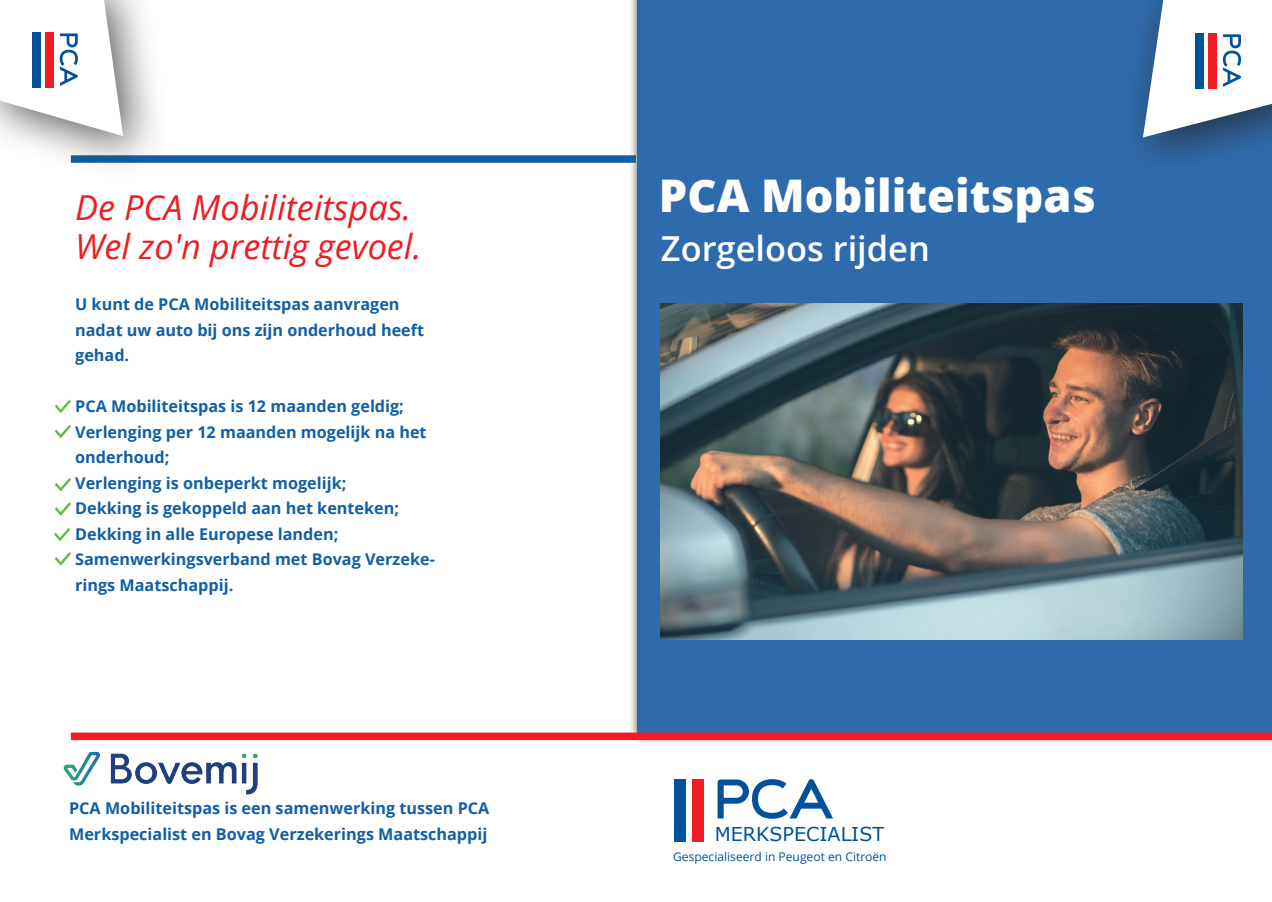
<style>
.page{position:relative;width:1272px;height:902px;background:#fff}
.page>*{position:absolute;margin:0;border:0;box-sizing:border-box;transform-origin:0 0}
.t1{font:800 45px "Open Sans";color:#fff}
.t2{font:italic 34.35px/39px "Open Sans";color:#ee1d23}
.t3{font:600 34.35px "Open Sans";color:#fff}
.t4{font:19.05px "Verdana";color:#01529a}
.t5{font:700 16.2px/25.5px "Open Sans";color:#115fa5}
.t6{font:12px "Open Sans";color:#01529a}
</style>
<div class="page">
<div style="left:628px;top:0;width:643px;height:745px;background:#231f20;opacity:.75"></div>
<div style="left:637px;top:0;width:634px;height:736px;background:#2e6bad"></div>
<svg style="left:717px;top:779px;width:116px;height:39px"></svg>
<div style="left:674px;top:779px;width:12px;height:62px;background:#01529a"></div>
<div style="left:692px;top:779px;width:12px;height:62px;background:#ee1d23"></div>
<div style="left:71px;top:732px;width:1200px;height:8px;background:#ee1d23"></div>
<div style="left:1113px;top:0;width:158px;height:184px;background:#231f20;opacity:.75"></div>
<img style="left:63px;top:751px;width:195px;height:44px">
<svg style="left:1142px;top:0;width:129px;height:137px;background:#cbd6e2"></svg>
<div style="left:1208px;top:34px;width:9px;height:55px;background:#ee1d23"></div>
<div style="left:1195px;top:34px;width:9px;height:55px;background:#01529a"></div>
<div style="left:71px;top:155px;width:565px;height:8px;background:#115fa5"></div>
<div style="left:0;top:0;width:171px;height:182px;background:#231f20;opacity:.75"></div>
<svg style="left:0;top:0;width:123px;height:136px"></svg>
<div style="left:45px;top:33px;width:9px;height:55px;background:#ee1d23"></div>
<div style="left:32px;top:33px;width:9px;height:55px;background:#01529a"></div>
<img style="left:661px;top:303px;width:581px;height:336px">
<svg style="left:55px;top:502px;width:16px;height:14px"></svg>
<svg style="left:55px;top:478px;width:17px;height:14px"></svg>
<svg style="left:55px;top:425px;width:17px;height:13px"></svg>
<svg style="left:55px;top:399px;width:17px;height:14px"></svg>
<svg style="left:54px;top:528px;width:16px;height:13px"></svg>
<svg style="left:55px;top:552px;width:17px;height:14px"></svg>
<h2 class="t2" style="left:75px;top:187px;width:348px">De PCA Mobiliteitspas.<br>Wel zo'n prettig gevoel.</h2>
<p class="t5" style="left:75px;top:291px;width:350px">U kunt de PCA Mobiliteitspas aanvragen nadat uw auto bij ons zijn onderhoud heeft gehad.</p>
<p class="t5" style="left:75px;top:393px;width:361px">PCA Mobiliteitspas is 12 maanden geldig; Verlenging per 12 maanden mogelijk na het onderhoud;<br>Verlenging is onbeperkt mogelijk;<br>Dekking is gekoppeld aan het kenteken; Dekking in alle Europese landen; Samenwerkingsverband met Bovag Verzeke&shy;rings Maatschappij.</p>
<p class="t5" style="left:69px;top:795px;width:422px">PCA Mobiliteitspas is een samenwerking tussen PCA<br>Merkspecialist en Bovag Verzekerings Maatschappij</p>
<h1 class="t1" style="left:659px;top:161px;width:438px">PCA Mobiliteitspas</h1>
<h2 class="t3" style="left:661px;top:224px;width:270px">Zorgeloos rijden</h2>
<p class="t4" style="left:714px;top:821px;width:171px">MERKSPECIALIST</p>
<p class="t6" style="left:673px;top:848px;width:215px">Gespecialiseerd in Peugeot en Citroën</p>
</div>
